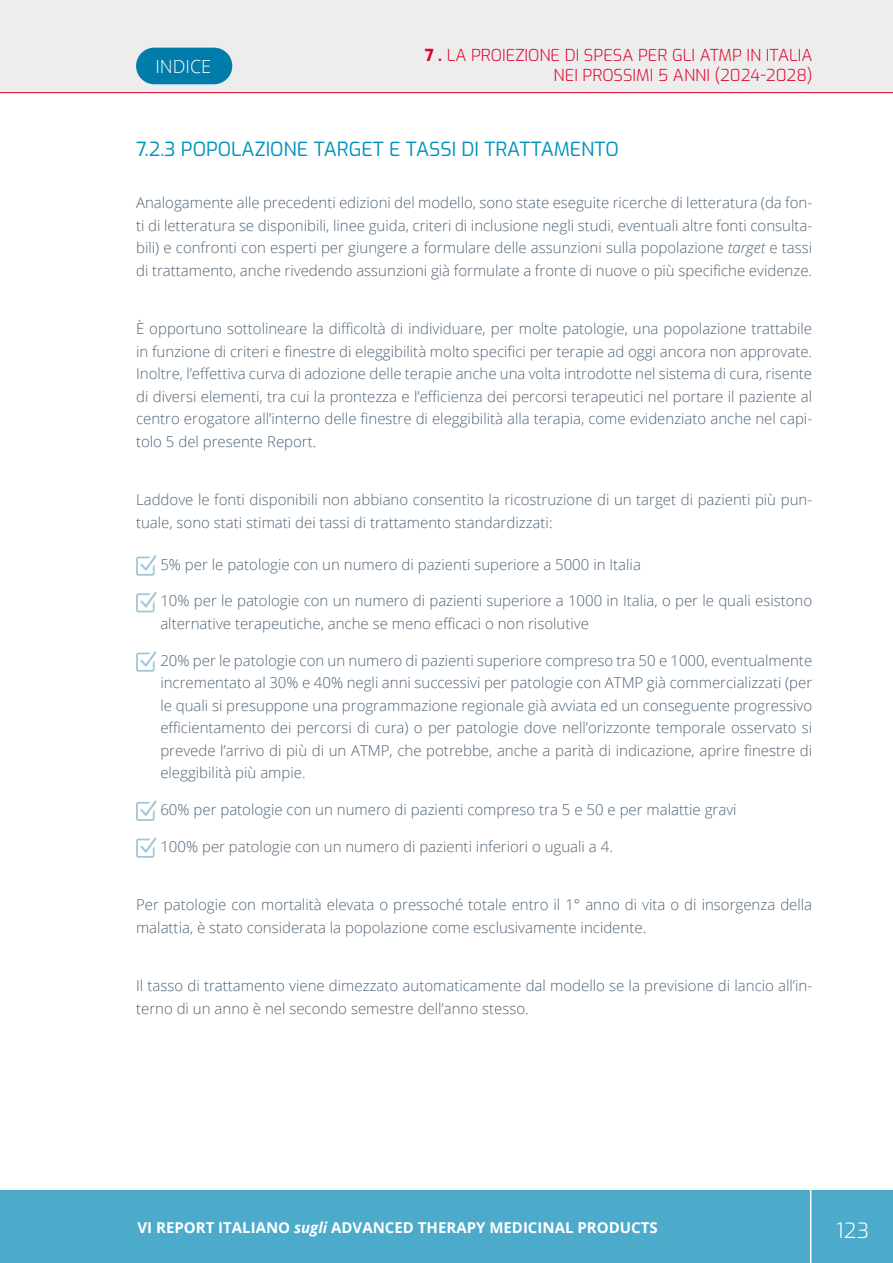
<style>
.page{position:relative;width:893px;height:1263px;background:#fff}
.page>*{position:absolute;margin:0;border:0;box-sizing:border-box;transform-origin:0 0}
.t1{font:300 21px "Exo";color:#fff}
.t2{font:19.5px "Exo";color:#0093bb}
.t3{font:300 18px "Open Sans";color:#fff}
.t4{font:300 16.5px/19.8px "Exo";color:#dd052b;text-align:right}
.t5{font:300 15px/22.5px "Open Sans";color:#4f6374}
.t6{font:700 15px "Open Sans";color:#fff}
.s1{font-weight:700}
.s2{font-style:italic}
</style>
<div class="page">
<div style="left:0;top:0;width:893px;height:93px;background:#ededed"></div>
<hr style="left:0;top:92px;width:893px;height:1px;background:#dd052b">
<div style="left:0;top:1190px;width:893px;height:73px;background:#4caacb"></div>
<hr style="left:810px;top:1190px;width:1px;height:73px;background:#fff">
<svg style="left:136px;top:555px;width:21px;height:21px"></svg>
<svg style="left:136px;top:592px;width:21px;height:20px"></svg>
<svg style="left:136px;top:651px;width:21px;height:21px"></svg>
<svg style="left:136px;top:800px;width:21px;height:21px"></svg>
<svg style="left:136px;top:837px;width:21px;height:21px"></svg>
<div style="left:136px;top:48px;width:96px;height:36px;background:#007daa;border-radius:18px"></div>
<p class="t3" style="left:155px;top:54px;width:57px">INDICE</p>
<p class="t4" style="left:425px;top:44px;width:389px"><span class="s1">7 .</span> LA PROIEZIONE DI SPESA PER GLI ATMP IN ITALIA<br>NEI PROSSIMI 5 ANNI (2024-2028)</p>
<h2 class="t2" style="left:136px;top:134px;width:484px">7.2.3 POPOLAZIONE TARGET E TASSI DI TRATTAMENTO</h2>
<p class="t5" style="left:136px;top:191px;width:678px;text-align:justify">Analogamente alle precedenti edizioni del modello, sono state eseguite ricerche di letteratura (da fon&shy;ti di letteratura se disponibili, linee guida, criteri di inclusione negli studi, eventuali altre fonti consulta&shy;bili) e confronti con esperti per giungere a formulare delle assunzioni sulla popolazione <span class="s2">target</span> e tassi di trattamento, anche rivedendo assunzioni già formulate a fronte di nuove o più specifiche evidenze.</p>
<p class="t5" style="left:136px;top:317px;width:678px;text-align:justify">È opportuno sottolineare la difficoltà di individuare, per molte patologie, una popolazione trattabile in funzione di criteri e finestre di eleggibilità molto specifici per terapie ad oggi ancora non approvate.<br>Inoltre, l’effettiva curva di adozione delle terapie anche una volta introdotte nel sistema di cura, risente di diversi elementi, tra cui la prontezza e l’efficienza dei percorsi terapeutici nel portare il paziente al centro erogatore all’interno delle finestre di eleggibilità alla terapia, come evidenziato anche nel capi&shy;tolo 5 del presente Report.</p>
<p class="t5" style="left:136px;top:488px;width:678px">Laddove le fonti disponibili non abbiano consentito la ricostruzione di un target di pazienti più pun&shy;tuale, sono stati stimati dei tassi di trattamento standardizzati:</p>
<p class="t5" style="left:160px;top:553px;width:482px">5% per le patologie con un numero di pazienti superiore a 5000 in Italia</p>
<p class="t5" style="left:160px;top:589px;width:653px">10% per le patologie con un numero di pazienti superiore a 1000 in Italia, o per le quali esistono alternative terapeutiche, anche se meno efficaci o non risolutive</p>
<p class="t5" style="left:160px;top:649px;width:653px;text-align:justify">20% per le patologie con un numero di pazienti superiore compreso tra 50 e 1000, eventualmente incrementato al 30% e 40% negli anni successivi per patologie con ATMP già commercializzati (per le quali si presuppone una programmazione regionale già avviata ed un conseguente progressivo efficientamento dei percorsi di cura) o per patologie dove nell’orizzonte temporale osservato si prevede l’arrivo di più di un ATMP, che potrebbe, anche a parità di indicazione, aprire finestre di eleggibilità più ampie.</p>
<p class="t5" style="left:160px;top:798px;width:578px">60% per patologie con un numero di pazienti compreso tra 5 e 50 e per malattie gravi</p>
<p class="t5" style="left:160px;top:835px;width:454px">100% per patologie con un numero di pazienti inferiori o uguali a 4.</p>
<p class="t5" style="left:136px;top:893px;width:678px">Per patologie con mortalità elevata o pressoché totale entro il 1° anno di vita o di insorgenza della malattia, è stato considerata la popolazione come esclusivamente incidente.</p>
<p class="t5" style="left:136px;top:974px;width:678px">Il tasso di trattamento viene dimezzato automaticamente dal modello se la previsione di lancio all’in&shy;terno di un anno è nel secondo semestre dell’anno stesso.</p>
<p class="t6" style="left:137px;top:1217px;width:522px">VI REPORT ITALIANO <span class="s2">sugli</span> ADVANCED THERAPY MEDICINAL PRODUCTS</p>
<h1 class="t1" style="left:836px;top:1215px;width:35px">123</h1>
</div>
